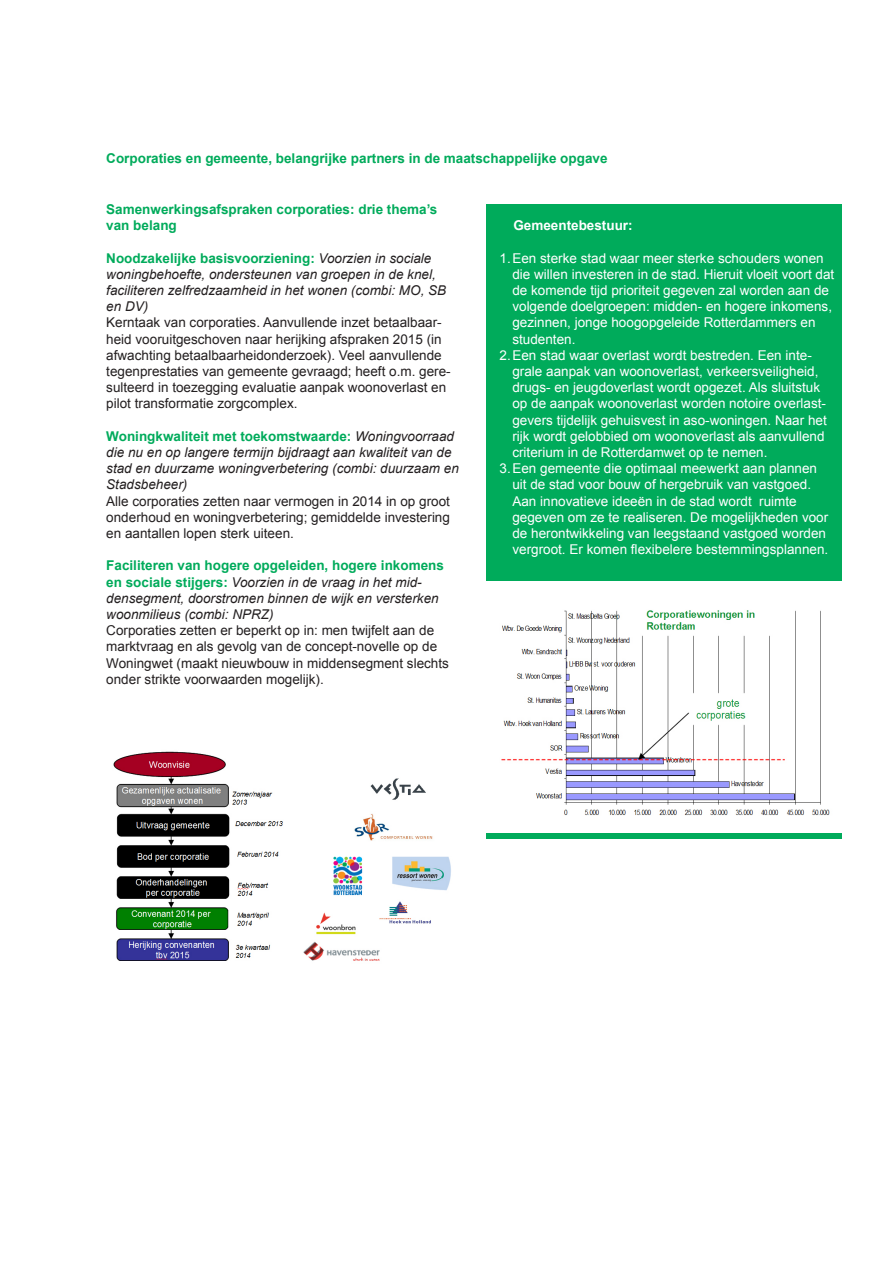
<style>
.page{position:relative;width:893px;height:1263px;background:#fff}
.page>*{position:absolute;margin:0;border:0;box-sizing:border-box;transform-origin:0 0}
.t1{font:13.5px/16.2px "Arial";color:#fff}
.t2{font:13.5px/16.2px "Arial";color:#231f20}
.t3{font:italic 13.5px/16.2px "Arial";color:#231f20}
.t4{font:700 13.5px/16.2px "Arial";color:#00ab5b}
.t5{font:700 13.5px "Arial";color:#fff}
.s1{font-weight:700;font-style:normal;color:#00ab5b}
.s2{color:#00ab5b}
</style>
<div class="page">
<div style="left:487px;top:204px;width:355px;height:635px;background:#00ab5b"></div>
<img style="left:113px;top:751px;width:338px;height:210px">
<img style="left:487px;top:581px;width:355px;height:251px">
<p class="t4" style="left:106px;top:150px;width:503px">Corporaties en gemeente, belangrijke partners in de maatschappelijke opgave</p>
<p class="t4" style="left:106px;top:201px;width:333px">Samenwerkingsafspraken corporaties: drie thema’s van belang</p>
<p class="t3" style="left:106px;top:250px;width:341px"><span class="s1">Noodzakelijke basisvoorziening:</span> Voorzien in sociale woningbehoefte, ondersteunen van groepen in de knel, faciliteren zelfredzaamheid in het wonen (combi: MO, SB en DV)</p>
<p class="t2" style="left:106px;top:315px;width:346px">Kerntaak van corporaties. Aanvullende inzet betaalbaar&shy;heid vooruitgeschoven naar herijking afspraken 2015 (in afwachting betaalbaarheidonderzoek). Veel aanvullende tegenprestaties van gemeente gevraagd; heeft o.m. gere&shy;sulteerd in toezegging evaluatie aanpak woonoverlast en pilot transformatie zorgcomplex.</p>
<p class="t3" style="left:106px;top:428px;width:354px"><span class="s1">Woningkwaliteit met toekomstwaarde:</span> Woningvoorraad die nu en op langere termijn bijdraagt aan kwaliteit van de stad en duurzame woningverbetering (combi: duurzaam en Stadsbeheer)</p>
<p class="t2" style="left:106px;top:493px;width:345px;text-align:justify">Alle corporaties zetten naar vermogen in 2014 in op groot onderhoud en woningverbetering; gemiddelde investering en aantallen lopen sterk uiteen.</p>
<p class="t3" style="left:106px;top:558px;width:339px"><span class="s1">Faciliteren van hogere opgeleiden, hogere inkomens en sociale stijgers:</span> Voorzien in de vraag in het mid&shy;densegment, doorstromen binnen de wijk en versterken woonmilieus (combi: NPRZ)</p>
<p class="t2" style="left:106px;top:622px;width:344px">Corporaties zetten er beperkt op in: men twijfelt aan de marktvraag en als gevolg van de concept-novelle op de Woningwet (maakt nieuwbouw in middensegment slechts onder strikte voorwaarden mogelijk).</p>
<p class="t5" style="left:495px;top:216px;width:139px"><span class="s2">we</span>Gemeentebestuur:</p>
<p class="t1" style="left:512px;top:250px;width:323px;text-indent:-13px">1.Een sterke stad waar meer sterke schouders wonen die willen investeren in de stad. Hieruit vloeit voort dat de komende tijd prioriteit gegeven zal worden aan de volgende doelgroepen: midden- en hogere inkomens, gezinnen, jonge hoogopgeleide Rotterdammers en studenten.</p>
<p class="t1" style="left:512px;top:347px;width:316px;text-indent:-13px">2.Een stad waar overlast wordt bestreden. Een inte&shy;grale aanpak van woonoverlast, verkeersveiligheid, drugs- en jeugdoverlast wordt opgezet. Als sluitstuk op de aanpak woonoverlast worden notoire overlast&shy;gevers tijdelijk gehuisvest in aso-woningen. Naar het rijk wordt gelobbied om woonoverlast als aanvullend criterium in de Rotterdamwet op te nemen.</p>
<p class="t1" style="left:512px;top:460px;width:317px;text-indent:-13px">3.Een gemeente die optimaal meewerkt aan plannen uit de stad voor bouw of hergebruik van vastgoed.<br>Aan innovatieve ideeën in de stad wordt ruimte gegeven om ze te realiseren. De mogelijkheden voor de herontwikkeling van leegstaand vastgoed worden vergroot. Er komen flexibelere bestemmingsplannen.</p>
</div>
